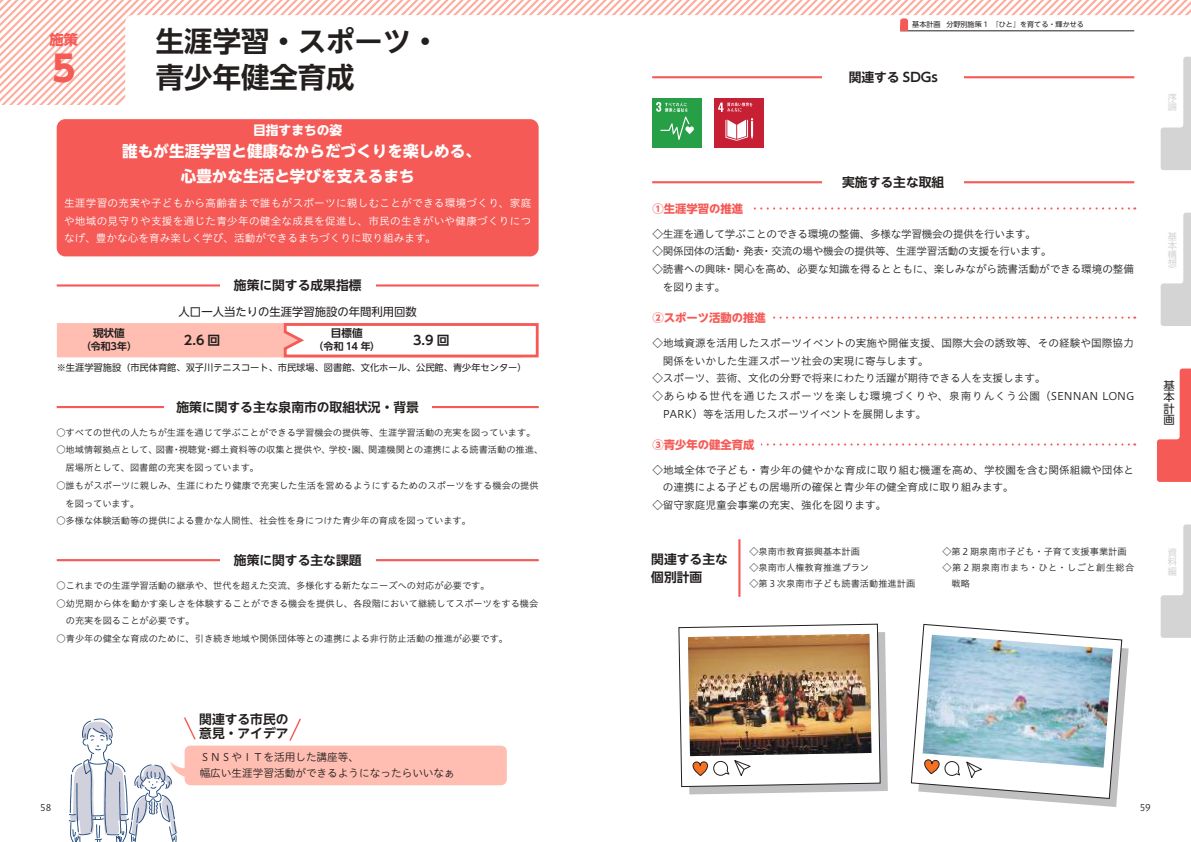
<style>
.page{position:relative;width:1191px;height:842px;background:#fff}
.page>*{position:absolute;margin:0;border:0;box-sizing:border-box;transform-origin:0 0}
.t1{font:700 35.4px "UD Shin Go NT Pro";color:#f55a56}
.t2{font:700 28.3px/35.4px "UD Shin Go NT Pro De";color:#241f1f}
.t3{font:700 15.6px/24.1px "UD Shin Go NT Pro";color:#fff;text-align:center}
.t4{font:700 14.2px "UD Shin Go NT Pro";color:#f55a56}
.t5{font:700 12.8px/14.2px "UD Shin Go NT Pro De";color:#241f1f}
.t6{font:700 12.8px "UD Shin Go NT Pro";color:#fff}
.t7{font:700 11.3px "UD Shin Go NT Pro";color:#f55a56}
.t8{font:11.3px/11.3px "UD Shin Go NT Pro";color:#241f1f;text-align:justify}
.t9{font:10.6px "Hiragino UD Sans Std N W3";color:#241f1f}
.t10{font:10.6px/17.7px "Hiragino UD Sans Std N W3";color:#fff;text-align:justify}
.t11{font:10.6px "Hiragino UD Sans Std N W3";letter-spacing:-.025em;color:#241f1f}
.t12{font:10.6px "Hiragino UD Sans Std N W3";letter-spacing:.075em;color:#241f1f}
.t13{font:10.6px/15.6px "Hiragino UD Sans R Std N W3";color:#241f1f}
.t14{font:700 10.6px "UD Shin Go NT Pro De";color:#241f1f}
.t15{font:700 9.9px "UD Shin Go NT Pro De";letter-spacing:-.085em;color:#241f1f}
.t16{font:9.2px/17.7px "Hiragino UD Sans Std N W3";color:#241f1f}
.t17{font:9.2px "UD Shin Go NT Pro";color:#241f1f}
.t18{font:9.2px "Hiragino UD Sans Std N W3";letter-spacing:.05em;color:#241f1f}
.t19{font:9.2px/9.2px "UD Shin Go NT Pro";color:#d5d4d5;text-align:justify}
.t20{font:7.1px "UD Shin Go NT Pro";color:#241f1f}
</style>
<div class="page">
<svg style="left:1160px;top:213px;width:31px;height:113px"></svg>
<svg style="left:1160px;top:524px;width:31px;height:114px"></svg>
<svg style="left:1157px;top:369px;width:34px;height:113px"></svg>
<div style="left:57px;top:119px;width:481px;height:137px;background:#f55a56;border-radius:9px"></div>
<hr style="left:57px;top:284px;width:482px;height:3px;background:#f55a56">
<hr style="left:57px;top:406px;width:482px;height:2px;background:#f55a56">
<hr style="left:57px;top:559px;width:482px;height:2px;background:#f55a56">
<div style="left:220px;top:279px;width:156px;height:13px;background:#fff"></div>
<div style="left:164px;top:401px;width:268px;height:12px;background:#fff"></div>
<div style="left:220px;top:554px;width:156px;height:12px;background:#fff"></div>
<div style="left:57px;top:323px;width:465px;height:34px;background:#ffbeb1"></div>
<svg style="left:282px;top:323px;width:257px;height:35px;background:#fddedd"></svg>
<div style="left:185px;top:746px;width:322px;height:39px;background:#ffbeb1;border-radius:6px"></div>
<svg style="left:289px;top:718px;width:12px;height:23px"></svg>
<svg style="left:69px;top:717px;width:128px;height:125px"></svg>
<svg style="left:910px;top:624px;width:218px;height:183px"></svg>
<svg style="left:678px;top:623px;width:209px;height:171px"></svg>
<img style="left:688px;top:634px;width:183px;height:122px">
<img style="left:922px;top:635px;width:190px;height:133px">
<svg style="left:753px;top:207px;width:382px;height:3px"></svg>
<svg style="left:773px;top:317px;width:362px;height:2px"></svg>
<svg style="left:761px;top:443px;width:374px;height:3px"></svg>
<hr style="left:652px;top:181px;width:482px;height:2px;background:#f55a56">
<div style="left:822px;top:176px;width:142px;height:13px;background:#fff"></div>
<hr style="left:738px;top:539px;width:2px;height:58px;background:#f55a56">
<svg style="left:0;top:0;width:1191px;height:170px"></svg>
<h3 class="t4" style="left:50px;top:28px;width:30px">施策</h3>
<h1 class="t1" style="left:52px;top:40px;width:25px">5</h1>
<h2 class="t2" style="left:156px;top:23px;width:285px">生涯学習・スポーツ・青少年健全育成</h2>
<h3 class="t6" style="left:253px;top:120px;width:91px">目指すまちの姿</h3>
<h3 class="t3" style="left:122px;top:139px;width:360px">誰もが生涯学習と健康なからだづくりを楽しめる、心豊かな生活と学びを支えるまち</h3>
<p class="t10" style="left:64px;top:193px;width:469px">生涯学習の充実や子どもから高齢者まで誰もがスポーツに親しむことができる環境づくり、家庭や地域の見守りや支援を通じた青少年の健全な成長を促進し、市民の生きがいや健康づくりにつなげ、豊かな心を育み楽しく学び、活動ができるまちづくりに取り組みます。</p>
<h3 class="t5" style="left:234px;top:278px;width:129px">施策に関する成果指標</h3>
<p class="t14" style="left:93px;top:324px;width:33px">現状値</p>
<p class="t15" style="left:81px;top:339px;width:57px">（令和３年）</p>
<p class="t8" style="left:179px;top:306px;width:240px">人口一人当たりの生涯学習施設の年間利用回数</p>
<p class="t14" style="left:331px;top:324px;width:34px">目標値</p>
<p class="t15" style="left:313px;top:339px;width:68px">（令和 14 年）</p>
<h3 class="t5" style="left:184px;top:333px;width:38px">2.6 回</h3>
<h3 class="t5" style="left:413px;top:333px;width:38px">3.9 回</h3>
<p class="t17" style="left:57px;top:360px;width:471px">※生涯学習施設（市民体育館、双子川テニスコート、市民球場、図書館、文化ホール、公民館、青少年センター）</p>
<h3 class="t5" style="left:176px;top:400px;width:244px">施策に関する主な泉南市の取組状況・背景</h3>
<p class="t16" style="left:56px;top:423px;width:481px">○すべての世代の人たちが生涯を通じて学ぶことができる学習機会の提供等、生涯学習活動の充実を図っています。</p>
<p class="t16" style="left:66px;top:441px;width:479px;text-indent:-9px">○地域情報拠点として、図書・視聴覚・郷土資料等の収集と提供や、学校・園、関連機関との連携による読書活動の推進、居場所として、図書館の充実を図っています。</p>
<p class="t16" style="left:66px;top:476px;width:475px;text-indent:-9px">○誰もがスポーツに親しみ、生涯にわたり健康で充実した生活を営めるようにするためのスポーツをする機会の提供を図っています。</p>
<p class="t16" style="left:56px;top:511px;width:416px">○多様な体験活動等の提供による豊かな人間性、社会性を身につけた青少年の育成を図っています。</p>
<h3 class="t5" style="left:234px;top:553px;width:129px">施策に関する主な課題</h3>
<p class="t16" style="left:57px;top:576px;width:434px">○これまでの生涯学習活動の継承や、世代を超えた交流、多様化する新たなニーズへの対応が必要です。</p>
<p class="t16" style="left:66px;top:594px;width:474px;text-indent:-9px">○幼児期から体を動かす楽しさを体験することができる機会を提供し、各段階において継続してスポーツをする機会の充実を図ることが必要です。</p>
<p class="t16" style="left:57px;top:629px;width:453px">○青少年の健全な育成のために、引き続き地域や関係団体等との連携による非行防止活動の推進が必要です。</p>
<p class="t20" style="left:912px;top:19px;width:173px">基本計画 分野別施策 1　『ひと』を育てる・輝かせる</p>
<h3 class="t5" style="left:848px;top:70px;width:91px">関連する SDGs</h3>
<p class="t7" style="left:652px;top:199px;width:92px">①生涯学習の推進</p>
<h3 class="t5" style="left:842px;top:175px;width:104px">実施する主な取組</h3>
<p class="t11" style="left:652px;top:226px;width:385px">◇生涯を通して学ぶことのできる環境の整備、多様な学習機会の提供を行います。</p>
<p class="t11" style="left:652px;top:243px;width:401px">◇関係団体の活動・発表・交流の場や機会の提供等、生涯学習活動の支援を行います。</p>
<p class="t9" style="left:652px;top:261px;width:483px">◇読書への興味・関心を高め、必要な知識を得るとともに、楽しみながら読書活動ができる環境の整備</p>
<p class="t9" style="left:663px;top:279px;width:64px">を図ります。</p>
<p class="t7" style="left:652px;top:308px;width:115px">②スポーツ活動の推進</p>
<p class="t9" style="left:652px;top:335px;width:483px">◇地域資源を活用したスポーツイベントの実施や開催支援、国際大会の誘致等、その経験や国際協力</p>
<p class="t9" style="left:663px;top:353px;width:267px">関係をいかした生涯スポーツ社会の実現に寄与します。</p>
<p class="t9" style="left:652px;top:370px;width:395px">◇スポーツ、芸術、文化の分野で将来にわたり活躍が期待できる人を支援します。</p>
<p class="t12" style="left:652px;top:388px;width:483px">◇あらゆる世代を通じたスポーツを楽しむ環境づくりや、泉南りんくう公園（SENNAN LONG</p>
<p class="t9" style="left:663px;top:406px;width:265px">PARK）等を活用したスポーツイベントを展開します。</p>
<p class="t7" style="left:652px;top:435px;width:104px">③青少年の健全育成</p>
<p class="t9" style="left:652px;top:462px;width:483px">◇地域全体で子ども・青少年の健やかな育成に取り組む機運を高め、学校園を含む関係組織や団体と</p>
<p class="t9" style="left:663px;top:479px;width:352px">の連携による子どもの居場所の確保と青少年の健全育成に取り組みます。</p>
<p class="t9" style="left:652px;top:497px;width:235px">◇留守家庭児童会事業の充実、強化を図ります。</p>
<p class="t16" style="left:749px;top:543px;width:167px;line-height:16.1px">◇泉南市教育振興基本計画<br>◇泉南市人権教育推進プラン<br>◇第３次泉南市子ども読書活動推進計画</p>
<p class="t16" style="left:942px;top:542px;width:186px">◇第２期泉南市子ども・子育て支援事業計画</p>
<h3 class="t5" style="left:651px;top:549px;width:78px;line-height:18.4px">関連する主な個別計画</h3>
<p class="t18" style="left:942px;top:561px;width:193px">◇第２期泉南市まち・ひと・しごと創生総合</p>
<p class="t16" style="left:951px;top:574px;width:20px">戦略</p>
<p class="t19" style="left:1168px;top:93px;width:11px">序論</p>
<p class="t19" style="left:1167px;top:231px;width:10px">基本構想</p>
<p class="t8" style="left:1163px;top:380px;width:13px">基本計画</p>
<p class="t19" style="left:1167px;top:548px;width:10px">資料編</p>
<h3 class="t5" style="left:199px;top:712px;width:91px">関連する市民の意見・アイデア</h3>
<p class="t13" style="left:200px;top:748px;width:257px">ＳＮＳやＩＴを活用した講座等、<br>幅広い生涯学習活動ができるようになったらいいなぁ</p>
<p class="t16" style="left:40px;top:798px;width:13px">58</p>
<p class="t16" style="left:1139px;top:798px;width:13px">59</p>
</div>
